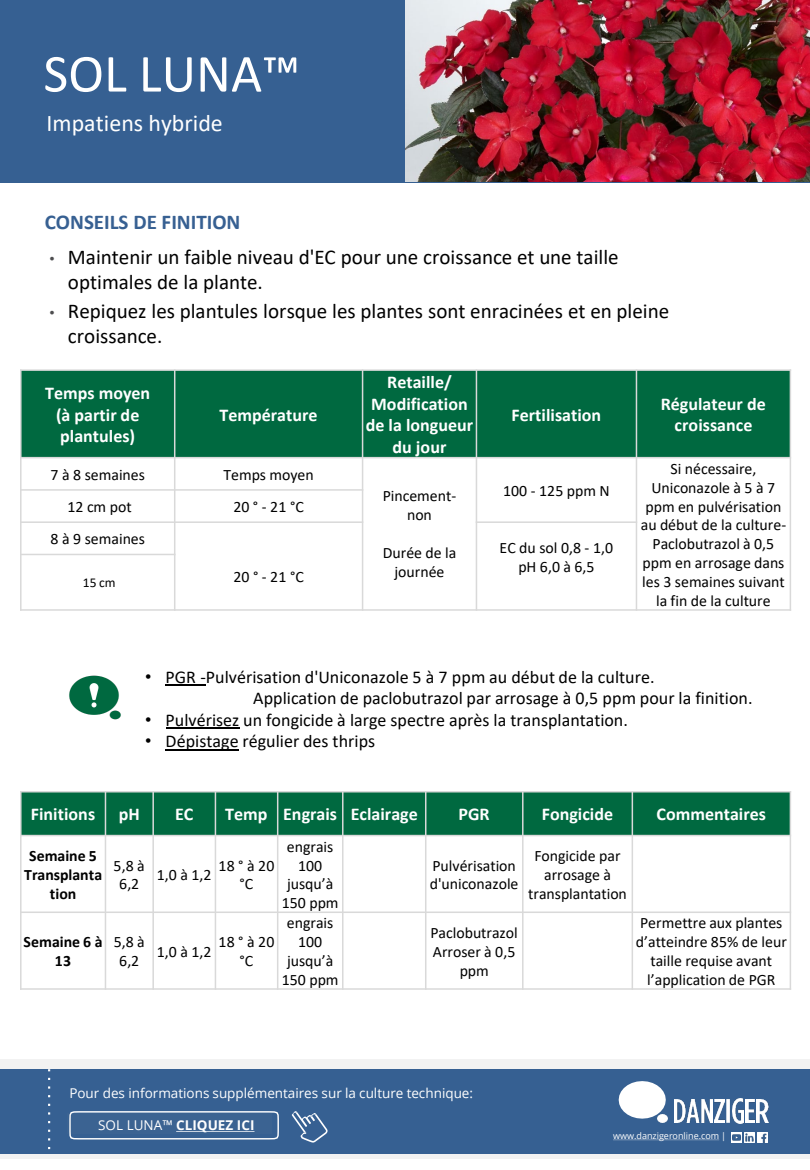
<style>
.page{position:relative;width:810px;height:1170px;background:#fff}
.page>*{position:absolute;margin:0;border:0;box-sizing:border-box;transform-origin:0 0}
.t1{font:54px "Calibri";color:#fff}
.t2{font:24px "Calibri";color:#fff}
.t3{font:21px/25.2px "Calibri";color:#000}
.t4{font:700 21px "Calibri";color:#376092}
.t5{font:18px "Calibri";color:#000}
.t6{font:700 18px/21.6px "Calibri";letter-spacing:.005em;color:#fff;text-align:center}
.t7{font:15.9px/18.9px "Calibri";color:#000;text-align:center}
.t8{font:700 15.9px/18.9px "Calibri";color:#000;text-align:center}
.t9{font:13.5px "Open Sans";color:#fff}
.t10{font:700 13.5px "Open Sans";color:#fff}
.t11{font:13.5px "Calibri";color:#000}
.t12{font:9px "Open Sans";color:#fff}
.s1{font-family:"Arial";font-size:15px;color:#4d4d4f}
.s2{font-family:"Arial"}
.s3{font-weight:400}
</style>
<div class="page">
<div style="left:21px;top:370px;width:154px;height:88px;background:#006940"></div>
<div style="left:175px;top:370px;width:188px;height:88px;background:#006940"></div>
<div style="left:363px;top:370px;width:113px;height:88px;background:#006940"></div>
<div style="left:476px;top:370px;width:160px;height:88px;background:#006940"></div>
<div style="left:636px;top:370px;width:154px;height:88px;background:#006940"></div>
<hr style="left:174px;top:369px;width:1px;height:242px;background:#d9d9d9">
<hr style="left:362px;top:369px;width:1px;height:242px;background:#d9d9d9">
<hr style="left:476px;top:369px;width:1px;height:242px;background:#d9d9d9">
<hr style="left:636px;top:369px;width:1px;height:242px;background:#d9d9d9">
<hr style="left:20px;top:457px;width:771px;height:1px;background:#d9d9d9">
<hr style="left:20px;top:489px;width:343px;height:2px;background:#d9d9d9">
<hr style="left:20px;top:521px;width:343px;height:2px;background:#d9d9d9">
<hr style="left:476px;top:521px;width:161px;height:2px;background:#d9d9d9">
<hr style="left:20px;top:554px;width:155px;height:1px;background:#d9d9d9">
<hr style="left:20px;top:369px;width:2px;height:242px;background:#d9d9d9">
<hr style="left:790px;top:369px;width:1px;height:242px;background:#d9d9d9">
<hr style="left:20px;top:369px;width:771px;height:2px;background:#d9d9d9">
<hr style="left:20px;top:609px;width:771px;height:2px;background:#d9d9d9">
<hr style="left:166px;top:684px;width:40px;height:2px;background:#000">
<hr style="left:166px;top:728px;width:73px;height:1px;background:#000">
<hr style="left:166px;top:749px;width:73px;height:2px;background:#000">
<img style="left:69px;top:675px;width:52px;height:45px">
<div style="left:21px;top:792px;width:84px;height:44px;background:#006940"></div>
<div style="left:105px;top:792px;width:48px;height:44px;background:#006940"></div>
<div style="left:153px;top:792px;width:62px;height:44px;background:#006940"></div>
<div style="left:215px;top:792px;width:63px;height:44px;background:#006940"></div>
<div style="left:278px;top:792px;width:65px;height:44px;background:#006940"></div>
<div style="left:343px;top:792px;width:83px;height:44px;background:#006940"></div>
<div style="left:426px;top:792px;width:97px;height:44px;background:#006940"></div>
<div style="left:523px;top:792px;width:109px;height:44px;background:#006940"></div>
<div style="left:632px;top:792px;width:158px;height:44px;background:#006940"></div>
<hr style="left:105px;top:791px;width:1px;height:199px;background:#d9d9d9">
<hr style="left:152px;top:791px;width:2px;height:199px;background:#d9d9d9">
<hr style="left:215px;top:791px;width:1px;height:199px;background:#d9d9d9">
<hr style="left:277px;top:791px;width:1px;height:199px;background:#d9d9d9">
<hr style="left:342px;top:791px;width:2px;height:199px;background:#d9d9d9">
<hr style="left:425px;top:791px;width:1px;height:199px;background:#d9d9d9">
<hr style="left:522px;top:791px;width:2px;height:199px;background:#d9d9d9">
<hr style="left:632px;top:791px;width:1px;height:199px;background:#d9d9d9">
<hr style="left:20px;top:835px;width:771px;height:1px;background:#d9d9d9">
<hr style="left:20px;top:912px;width:771px;height:1px;background:#d9d9d9">
<hr style="left:20px;top:791px;width:2px;height:199px;background:#d9d9d9">
<hr style="left:790px;top:791px;width:1px;height:199px;background:#d9d9d9">
<hr style="left:20px;top:791px;width:771px;height:2px;background:#d9d9d9">
<hr style="left:20px;top:988px;width:771px;height:2px;background:#d9d9d9">
<div style="left:0;top:0;width:810px;height:183px;background:#366092"></div>
<img style="left:405px;top:0;width:405px;height:182px">
<div style="left:0;top:1059px;width:810px;height:99px;background:#f2f2f2"></div>
<div style="left:0;top:1069px;width:810px;height:85px;background:#366092"></div>
<img style="left:675px;top:1099px;width:37px;height:24px">
<img style="left:715px;top:1099px;width:9px;height:24px">
<svg style="left:726px;top:1099px;width:4px;height:24px"></svg>
<img style="left:732px;top:1099px;width:11px;height:24px">
<img style="left:746px;top:1099px;width:9px;height:24px">
<img style="left:757px;top:1099px;width:11px;height:24px">
<svg style="left:619px;top:1081px;width:49px;height:42px"></svg>
<svg style="left:613px;top:1140px;width:106px;height:1px"></svg>
<svg style="left:731px;top:1132px;width:37px;height:10px"></svg>
<svg style="left:292px;top:1111px;width:36px;height:32px"></svg>
<svg style="left:69px;top:1111px;width:210px;height:29px"></svg>
<svg style="left:48px;top:1069px;width:2px;height:81px"></svg>
<p class="t1" style="left:43px;top:36px;width:258px">SOL LUNA™</p>
<p class="t2" style="left:46px;top:107px;width:178px">Impatiens hybride</p>
<p class="t4" style="left:45px;top:207px;width:197px">CONSEILS DE FINITION</p>
<p class="t3" style="left:68px;top:244px;width:552px;text-indent:-19px"><span class="s1">•</span> Maintenir un faible niveau d'EC pour une croissance et une taille optimales de la plante.</p>
<p class="t3" style="left:68px;top:298px;width:603px;text-indent:-19px"><span class="s1">•</span> Repiquez les plantules lorsque les plantes sont enracinées et en pleine croissance.</p>
<p class="t6" style="left:45px;top:382px;width:107px">Temps moyen (à partir de plantules)</p>
<p class="t6" style="left:219px;top:404px;width:100px">Température</p>
<p class="t7" style="left:50px;top:465px;width:96px">7 à 8 semaines</p>
<p class="t7" style="left:223px;top:465px;width:92px">Temps moyen</p>
<p class="t7" style="left:67px;top:497px;width:66px">12 cm pot</p>
<p class="t7" style="left:233px;top:497px;width:72px">20 ° - 21 °C</p>
<p class="t7" style="left:50px;top:529px;width:96px">8 à 9 semaines</p>
<p class="t7" style="left:233px;top:566px;width:72px">20 ° - 21 °C</p>
<p class="t11" style="left:83px;top:573px;width:34px">15 cm</p>
<p class="t6" style="left:366px;top:371px;width:109px">Retaille/<br>Modification de la longueur du jour</p>
<p class="t7" style="left:383px;top:486px;width:75px">Pincement&shy;non</p>
<p class="t7" style="left:383px;top:543px;width:75px">Durée de la journée</p>
<p class="t6" style="left:511px;top:404px;width:91px">Fertilisation</p>
<p class="t6" style="left:661px;top:393px;width:106px">Régulateur de croissance</p>
<p class="t7" style="left:503px;top:481px;width:108px">100 - 125 ppm N</p>
<p class="t7" style="left:500px;top:538px;width:115px">EC du sol 0,8 - 1,0 pH 6,0 à 6,5</p>
<p class="t7" style="left:641px;top:459px;width:147px">Si nécessaire,<br>Uniconazole à 5 à 7 ppm en pulvérisation au début de la culture-<br>Paclobutrazol à 0,5 ppm en arrosage dans les 3 semaines suivant la fin de la culture</p>
<p class="t5" style="left:145px;top:664px;width:511px"><span class="s2">•</span> PGR -Pulvérisation d'Uniconazole 5 à 7 ppm au début de la culture.</p>
<p class="t5" style="left:253px;top:686px;width:501px">Application de paclobutrazol par arrosage à 0,5 ppm pour la finition.</p>
<p class="t5" style="left:145px;top:707px;width:484px"><span class="s2">•</span> Pulvérisez un fongicide à large spectre après la transplantation.</p>
<p class="t5" style="left:145px;top:729px;width:232px"><span class="s2">•</span> Dépistage régulier des thrips</p>
<p class="t6" style="left:31px;top:803px;width:66px">Finitions</p>
<p class="t6" style="left:119px;top:803px;width:23px">pH</p>
<p class="t6" style="left:175px;top:803px;width:20px">EC</p>
<p class="t6" style="left:225px;top:803px;width:44px">Temp</p>
<p class="t6" style="left:283px;top:803px;width:55px">Engrais</p>
<p class="t6" style="left:351px;top:803px;width:69px">Eclairage</p>
<p class="t6" style="left:459px;top:803px;width:33px">PGR</p>
<p class="t6" style="left:542px;top:803px;width:73px">Fongicide</p>
<p class="t6" style="left:657px;top:803px;width:111px">Commentaires</p>
<p class="t8" style="left:24px;top:846px;width:80px">Semaine 5<br>Transplanta tion</p>
<p class="t7" style="left:114px;top:855px;width:33px">5,8 à<br>6,2</p>
<p class="t7" style="left:157px;top:865px;width:56px">1,0 à 1,2</p>
<p class="t7" style="left:219px;top:855px;width:57px">18 ° à 20 °C</p>
<p class="t7" style="left:282px;top:836px;width:58px">engrais<br>100 jusqu’à<br>150 ppm</p>
<p class="t7" style="left:430px;top:855px;width:90px;text-align:left">Pulvérisation d'uniconazole</p>
<p class="t7" style="left:528px;top:846px;width:100px">Fongicide par arrosage à transplantation</p>
<p class="t8" style="left:24px;top:932px;width:81px">Semaine 6 à<br>13</p>
<p class="t7" style="left:114px;top:932px;width:33px">5,8 à<br>6,2</p>
<p class="t7" style="left:157px;top:942px;width:56px">1,0 à 1,2</p>
<p class="t7" style="left:219px;top:932px;width:57px">18 ° à 20 °C</p>
<p class="t7" style="left:282px;top:913px;width:58px">engrais<br>100 jusqu’à<br>150 ppm</p>
<p class="t7" style="left:431px;top:923px;width:89px">Paclobutrazol<br>Arroser à 0,5 ppm</p>
<p class="t7" style="left:636px;top:913px;width:152px">Permettre aux plantes d’atteindre 85% de leur taille requise avant l’application de PGR</p>
<p class="t9" style="left:69px;top:1083px;width:405px">Pour des informations supplémentaires sur la culture technique:</p>
<p class="t10" style="left:98px;top:1116px;width:158px"><span class="s3">SOL LUNA™</span> CLIQUEZ ICI</p>
<p class="t12" style="left:613px;top:1130px;width:114px">www.danzigeronline.com |</p>
</div>
